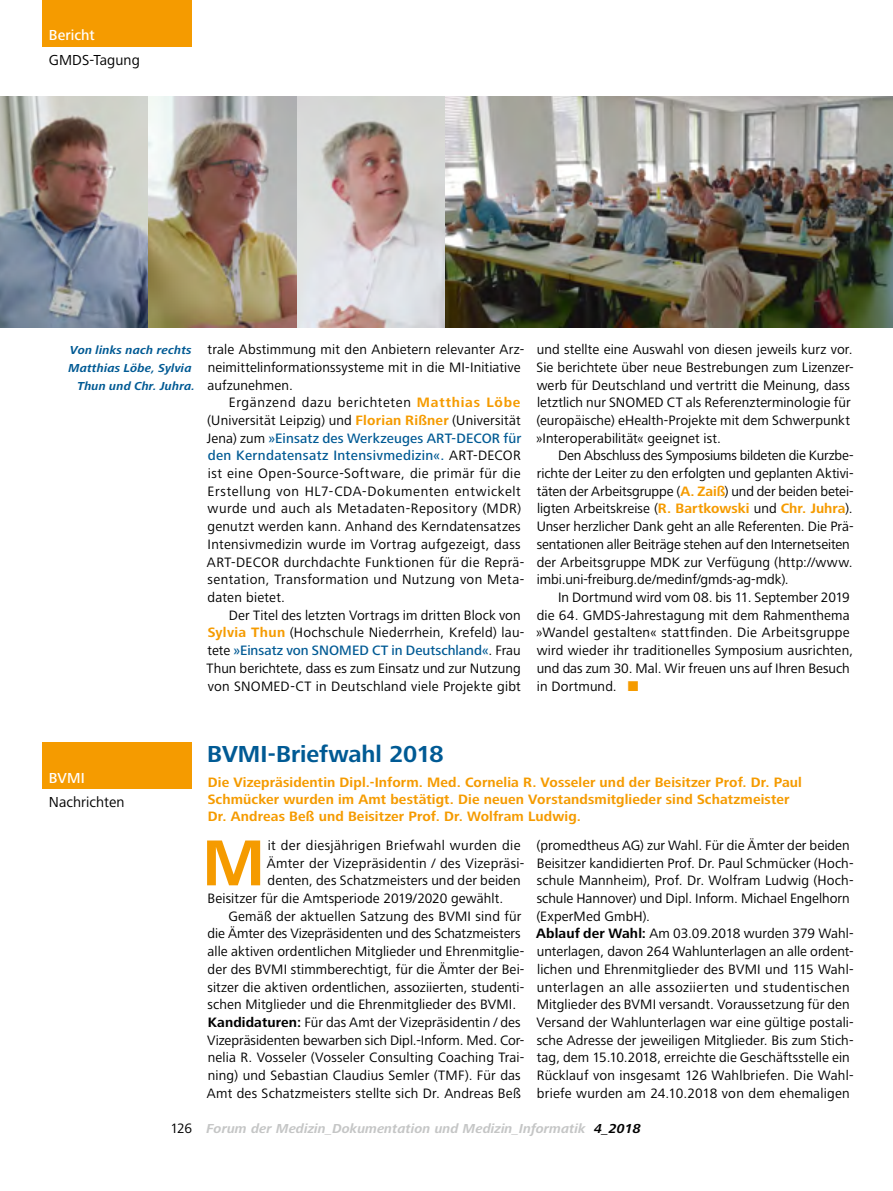
<style>
.page{position:relative;width:893px;height:1191px;background:#fff}
.page>*{position:absolute;margin:0;border:0;box-sizing:border-box;transform-origin:0 0}
.Initiale{font:700 67.2px "Frutiger Next LT";color:#f59b00}
.U1_b{font:700 24px "Frutiger Next LT";letter-spacing:-.005em;color:#005a94}
.Rubrik_unten{font:15px "Frutiger Next LT";color:#000}
.Rubrik_oben{font:500 15px "Frutiger Next LT";letter-spacing:.005em;color:#fff}
.Normal_o{font:14.1px/17.7px "Frutiger Next LT";letter-spacing:.01em;color:#000}
.U3{font:700 14.1px/17px "Frutiger Next LT";letter-spacing:.01em;color:#f59b00}
.Initiale-2{font:14.1px "Frutiger Next LT";letter-spacing:.015em;color:#000}
.t1{font:italic 700 13.5px "Frutiger Next LT";color:#c5c6c6}
.Marginale{font:italic 700 12px/17.7px "Frutiger Next LT";letter-spacing:.015em;color:#005a94;text-align:right}
.s1{font-weight:700;color:#f59b00}
.s2{font-weight:500;color:#005a94}
.s3{color:#f59b00}
.s4{font-weight:700}
.s5{font-weight:400;font-style:normal;font-size:14.1px;color:#000}
.s6{color:#000}
</style>
<div class="page">
<div style="left:43px;top:0;width:149px;height:47px;background:#f59b00"></div>
<img style="left:0;top:97px;width:893px;height:230px">
<div style="left:43px;top:742px;width:149px;height:47px;background:#f59b00"></div>
<p class="Rubrik_oben" style="left:49px;top:27px;width:47px">Bericht</p>
<p class="Rubrik_unten" style="left:49px;top:51px;width:92px">GMDS-Tagung</p>
<p class="Marginale" style="left:70px;top:341px;width:123px">Von links nach rechts</p>
<p class="Marginale" style="left:68px;top:359px;width:128px">Matthias Löbe, Sylvia<br>Thun und Chr. Juhra.</p>
<p class="Normal_o" style="left:208px;top:341px;width:318px">trale Abstimmung mit den Anbietern relevanter Arz&shy;neimittelinformationssysteme mit in die MI-Initiative aufzunehmen.</p>
<p class="Normal_o" style="left:207px;top:394px;width:319px;text-indent:22px">Ergänzend dazu berichteten <span class="s1">Matthias Löbe </span>(Universität Leipzig) und <span class="s1">Florian Rißner</span> (Universität Jena) zum <span class="s2">»Einsatz des Werkzeuges ART-DECOR für den Kerndatensatz Intensivmedizin«.</span> ART-DECOR ist eine Open-Source-Software, die primär für die Erstellung von HL7-CDA-Dokumenten entwickelt wurde und auch als Metadaten-Repository (MDR) genutzt werden kann. Anhand des Kerndatensatzes Intensivmedizin wurde im Vortrag aufgezeigt, dass ART-DECOR durchdachte Funktionen für die Reprä&shy;sentation, Transformation und Nutzung von Meta&shy;daten bietet.</p>
<p class="Normal_o" style="left:207px;top:606px;width:319px;text-indent:22px">Der Titel des letzten Vortrags im dritten Block von <span class="s1">Sylvia Thun</span> (Hochschule Niederrhein, Krefeld) lau&shy;tete <span class="s2">»Einsatz von SNOMED CT in Deutschland«</span>. Frau Thun berichtete, dass es zum Einsatz und zur Nutzung von SNOMED-CT in Deutschland viele Projekte gibt</p>
<p class="Normal_o" style="left:536px;top:341px;width:319px">und stellte eine Auswahl von diesen jeweils kurz vor.<br>Sie berichtete über neue Bestrebungen zum Lizenzer&shy;werb für Deutschland und vertritt die Meinung, dass letztlich nur SNOMED CT als Referenzterminologie für (europäische) eHealth-Projekte mit dem Schwerpunkt »Interoperabilität« geeignet ist.</p>
<p class="Normal_o" style="left:537px;top:447px;width:318px;text-indent:21px">Den Abschluss des Symposiums bildeten die Kurzbe&shy;richte der Leiter zu den erfolgten und geplanten Aktivi&shy;täten der Arbeitsgruppe (<span class="s1">A. Zaiß</span>) und der beiden betei&shy;ligten Arbeitskreise (<span class="s1">R. Bartkowski</span> und <span class="s1">Chr. Juhra</span>).<br>Unser herzlicher Dank geht an alle Referenten. Die Prä&shy;sentationen aller Beiträge stehen auf den Internetseiten der Arbeitsgruppe MDK zur Verfügung (http://www. imbi.uni-freiburg.de/medinf/gmds-ag-mdk).</p>
<p class="Normal_o" style="left:536px;top:588px;width:319px;text-indent:22px">In Dortmund wird vom 08. bis 11. September 2019 die 64. GMDS-Jahrestagung mit dem Rahmenthema »Wandel gestalten« stattfinden. Die Arbeitsgruppe wird wieder ihr traditionelles Symposium ausrichten, und das zum 30. Mal. Wir freuen uns auf Ihren Besuch in Dortmund. <span class="s3">■</span></p>
<p class="Rubrik_oben" style="left:49px;top:769px;width:37px">BVMI</p>
<p class="Rubrik_unten" style="left:49px;top:793px;width:77px">Nachrichten</p>
<p class="U1_b" style="left:207px;top:740px;width:238px">BVMI-Briefwahl 2018</p>
<p class="U3" style="left:208px;top:774px;width:596px">Die Vizepräsidentin Dipl.-Inform. Med. Cornelia R. Vosseler und der Beisitzer Prof. Dr. Paul<br>Schmücker wurden im Amt bestätigt. Die neuen Vorstandsmitglieder sind Schatzmeister<br>Dr. Andreas Beß und Beisitzer Prof. Dr. Wolfram Ludwig.</p>
<p class="Initiale" style="left:202px;top:825px;width:64px">M</p>
<p class="Initiale-2" style="left:268px;top:837px;width:254px">it der diesjährigen Briefwahl wurden die</p>
<p class="Initiale-2" style="left:267px;top:855px;width:259px">Ämter der Vizepräsidentin / des Vizepräsi-</p>
<p class="Initiale-2" style="left:268px;top:873px;width:255px">denten, des Schatzmeisters und der beiden</p>
<p class="Initiale-2" style="left:208px;top:890px;width:297px">Beisitzer für die Amtsperiode 2019/2020 gewählt.</p>
<p class="Normal_o" style="left:208px;top:907px;width:318px;text-indent:21px">Gemäß der aktuellen Satzung des BVMI sind für die Ämter des Vizepräsidenten und des Schatzmeisters alle aktiven ordentlichen Mitglieder und Ehrenmitglie&shy;der des BVMI stimmberechtigt, für die Ämter der Bei&shy;sitzer die aktiven ordentlichen, assoziierten, studenti&shy;schen Mitglieder und die Ehrenmitglieder des BVMI.</p>
<p class="Normal_o" style="left:207px;top:1013px;width:319px"><span class="s4">Kandidaturen:</span> Für das Amt der Vizepräsidentin / des Vizepräsidenten bewarben sich Dipl.-Inform. Med. Cor&shy;nelia R. Vosseler (Vosseler Consulting Coaching Trai&shy;ning) und Sebastian Claudius Semler (TMF). Für das Amt des Schatzmeisters stellte sich Dr. Andreas Beß</p>
<p class="Normal_o" style="left:536px;top:836px;width:319px">(promedtheus AG) zur Wahl. Für die Ämter der beiden Beisitzer kandidierten Prof. Dr. Paul Schmücker (Hoch&shy;schule Mannheim), Prof. Dr. Wolfram Ludwig (Hoch&shy;schule Hannover) und Dipl. Inform. Michael Engelhorn (ExperMed GmbH).</p>
<p class="Normal_o" style="left:536px;top:925px;width:319px"><span class="s4">Ablauf der Wahl:</span> Am 03.09.2018 wurden 379 Wahl&shy;unterlagen, davon 264 Wahlunterlagen an alle ordent&shy;lichen und Ehrenmitglieder des BVMI und 115 Wahl&shy;unterlagen an alle assoziierten und studentischen Mitglieder des BVMI versandt. Voraussetzung für den Versand der Wahlunterlagen war eine gültige postali&shy;sche Adresse der jeweiligen Mitglieder. Bis zum Stich&shy;tag, dem 15.10.2018, erreichte die Geschäftsstelle ein Rücklauf von insgesamt 126 Wahlbriefen. Die Wahl&shy;briefe wurden am 24.10.2018 von dem ehemaligen</p>
<p class="t1" style="left:170px;top:1121px;width:472px"><span class="s5">126</span> Forum der Medizin_Dokumentation und Medizin_Informatik <span class="s6">4_2018</span></p>
</div>
